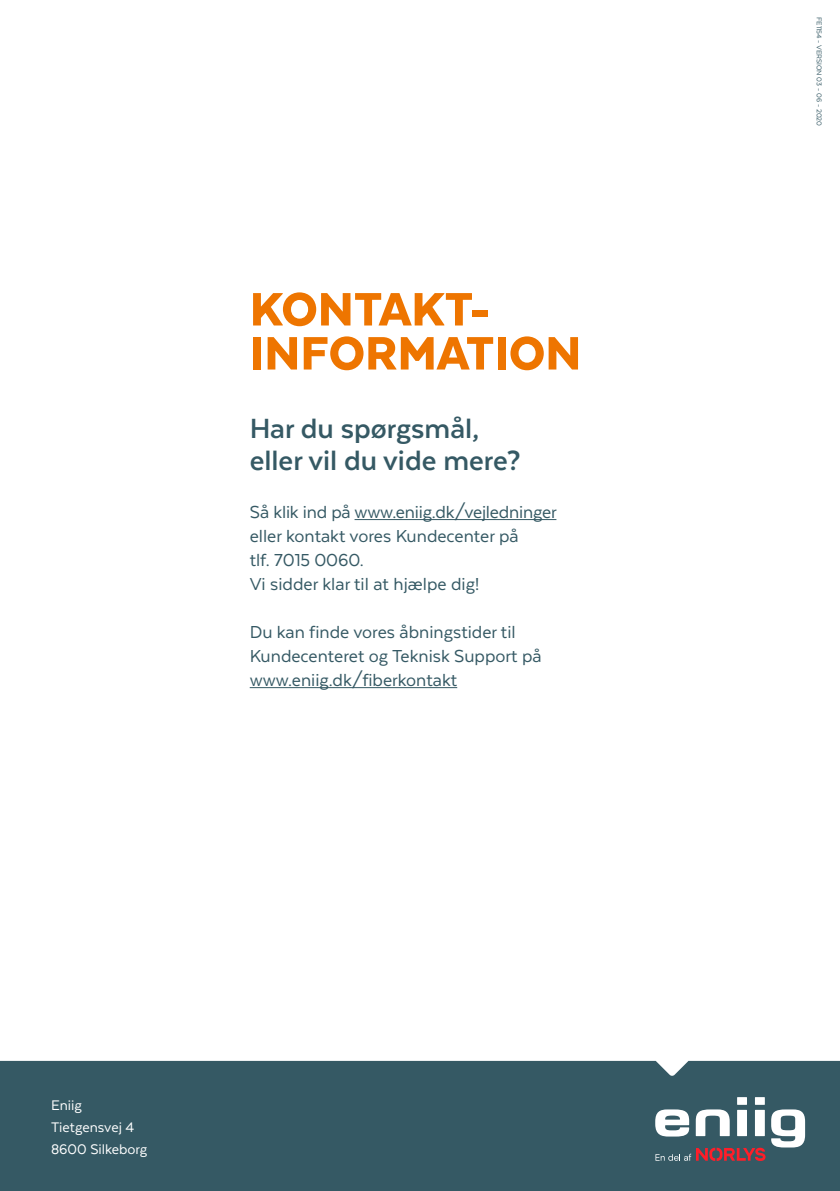
<style>
.page{position:relative;width:840px;height:1191px;background:#fff}
.page>*{position:absolute;margin:0;border:0;box-sizing:border-box;transform-origin:0 0}
.t1{font:900 54px/44px "Texta";color:#ee7500}
.t2{font:700 32px/32px "Texta";color:#355964}
.t3{font:20px/24px "Texta";color:#355964}
.t4{font:16px/22px "Texta";color:#fff}
.t5{font:8px "Texta";color:#355964}
</style>
<div class="page">
<div style="left:0;top:1061px;width:839px;height:130px;background:#355964"></div>
<div style="left:736px;top:1097px;width:10px;height:7px;background:#fff"></div>
<div style="left:754px;top:1097px;width:10px;height:7px;background:#fff"></div>
<svg style="left:655px;top:1109px;width:149px;height:52px"></svg>
<hr style="left:354px;top:519px;width:202px;height:1px;background:#355964">
<hr style="left:249px;top:687px;width:208px;height:1px;background:#355964">
<h1 class="t1" style="left:249px;top:286px;width:333px">KONTAKT-<br>INFORMATION</h1>
<h2 class="t2" style="left:249px;top:411px;width:272px">Har du spørgsmål, eller vil du vide mere?</h2>
<p class="t3" style="left:249px;top:499px;width:308px">Så klik ind på www.eniig.dk/vejledninger eller kontakt vores Kundecenter på<br>tlf. 7015 0060.<br>Vi sidder klar til at hjælpe dig!</p>
<p class="t3" style="left:249px;top:619px;width:293px">Du kan finde vores åbningstider til<br>Kundecenteret og Teknisk Support på www.eniig.dk/fiberkontakt</p>
<p class="t4" style="left:51px;top:1093px;width:98px">Eniig<br>Tietgensvej 4<br>8600 Silkeborg</p>
<p class="t5" style="left:823px;top:17px;width:111px;rotate:90deg">FE1154 - VERSION 03 - 06 - 2020</p>
</div>
